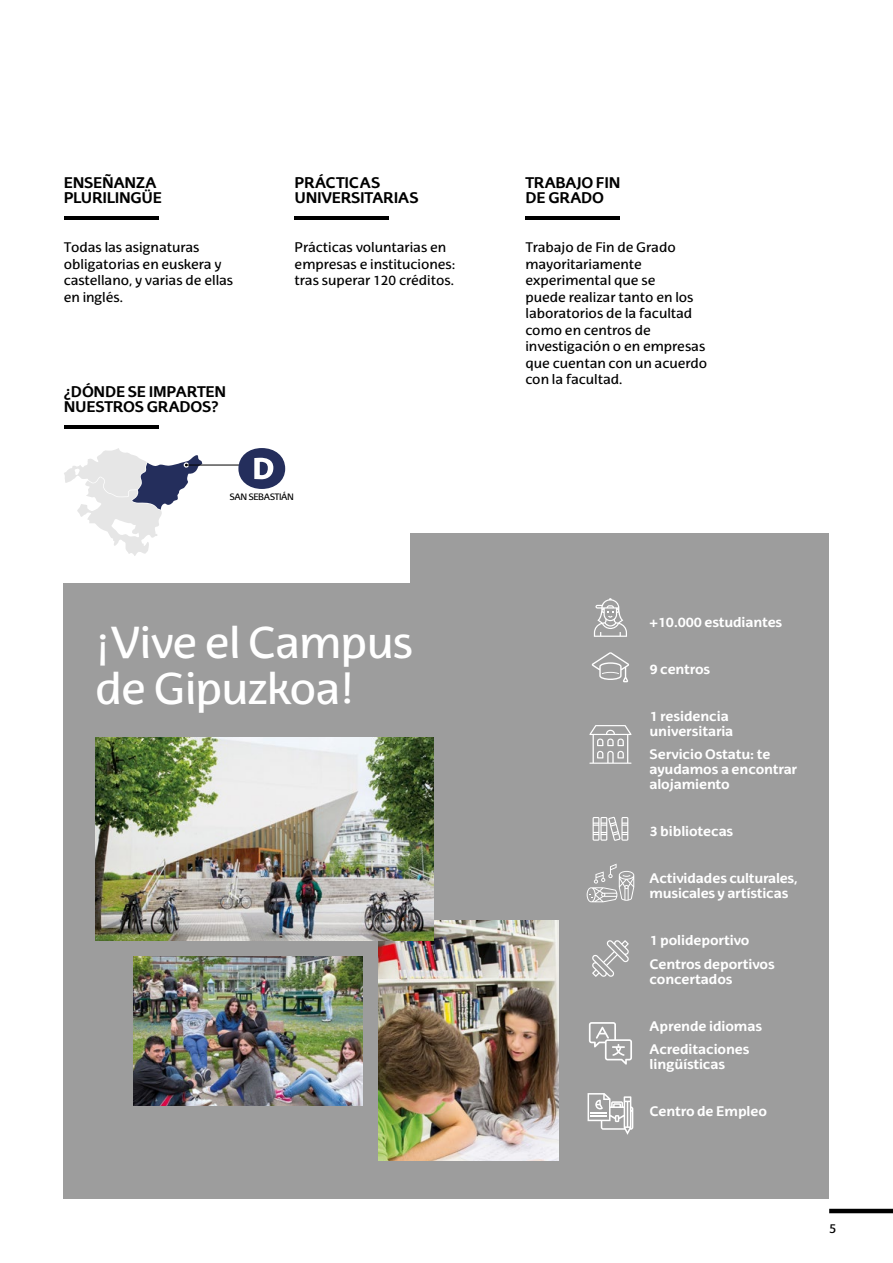
<style>
.page{position:relative;width:893px;height:1263px;background:#fff}
.page>*{position:absolute;margin:0;border:0;box-sizing:border-box;transform-origin:0 0}
.texto_us{font:43.5px/46.5px "EHU Sans";letter-spacing:-.02em;color:#fff}
.texto_us-2{font:700 15px/15px "EHU Sans";letter-spacing:-.02em;color:#000}
.texto_us-3{font:700 15px "EHU Sans";color:#000}
.texto_us-4{font:13.5px/16.5px "EHU Sans";color:#000}
.texto_us-5{font:700 13.5px/15px "EHU Sans";letter-spacing:-.01em;color:#fff}
.t1{font:12.75px "EHU Sans";color:#000}
.Normal_us{font:9px "EHU Sans";letter-spacing:-.05em;color:#000}
</style>
<div class="page">
<hr style="left:295px;top:216px;width:94px;height:3px;background:#000">
<hr style="left:64px;top:216px;width:94px;height:3px;background:#000">
<hr style="left:525px;top:216px;width:95px;height:3px;background:#000">
<div style="left:64px;top:534px;width:765px;height:665px;background:#9d9d9d"></div>
<svg style="left:592px;top:652px;width:37px;height:30px"></svg>
<svg style="left:594px;top:598px;width:33px;height:39px"></svg>
<svg style="left:587px;top:864px;width:47px;height:38px"></svg>
<svg style="left:592px;top:940px;width:37px;height:37px"></svg>
<svg style="left:588px;top:1093px;width:45px;height:42px"></svg>
<svg style="left:589px;top:1022px;width:43px;height:43px"></svg>
<svg style="left:592px;top:817px;width:36px;height:24px"></svg>
<svg style="left:589px;top:725px;width:43px;height:39px"></svg>
<div style="left:0;top:385px;width:410px;height:198px;background:#fff"></div>
<hr style="left:64px;top:425px;width:94px;height:3px;background:#000">
<svg style="left:64px;top:448px;width:138px;height:108px"></svg>
<hr style="left:187px;top:465px;width:58px;height:1px;background:#000">
<div style="left:238px;top:448px;width:47px;height:41px;background:#242e5c;border-radius:50%"></div>
<svg style="left:254px;top:458px;width:19px;height:21px"></svg>
<img style="left:134px;top:957px;width:228px;height:148px">
<img style="left:379px;top:920px;width:180px;height:240px">
<img style="left:95px;top:737px;width:338px;height:203px">
<hr style="left:829px;top:1209px;width:64px;height:4px;background:#000">
<p class="texto_us-3" style="left:295px;top:173px;width:87px">PRÁCTICAS</p>
<p class="texto_us-2" style="left:295px;top:190px;width:126px">UNIVERSITARIAS</p>
<p class="texto_us-2" style="left:64px;top:175px;width:100px">ENSEÑANZA<br>PLURILINGÜE</p>
<p class="texto_us-2" style="left:525px;top:175px;width:96px">TRABAJO FIN<br>DE GRADO</p>
<p class="texto_us-4" style="left:64px;top:239px;width:171px">Todas las asignaturas obligatorias en euskera y castellano, y varias de ellas en inglés.</p>
<p class="texto_us-4" style="left:295px;top:239px;width:162px">Prácticas voluntarias en empresas e instituciones: tras superar 120 créditos.</p>
<p class="texto_us-4" style="left:525px;top:239px;width:183px">Trabajo de Fin de Grado mayoritariamente experimental que se<br>puede realizar tanto en los laboratorios de la facultad como en centros de investigación o en empresas que cuentan con un acuerdo con la facultad.</p>
<p class="texto_us-2" style="left:64px;top:384px;width:164px">¿DÓNDE SE IMPARTEN<br>NUESTROS GRADOS?</p>
<p class="Normal_us" style="left:230px;top:491px;width:66px">SAN SEBASTIÁN</p>
<p class="texto_us" style="left:95px;top:618px;width:319px">¡Vive el Campus de Gipuzkoa!</p>
<p class="texto_us-5" style="left:649px;top:614px;width:134px">+10.000 estudiantes</p>
<p class="texto_us-5" style="left:649px;top:661px;width:62px">9 centros</p>
<p class="texto_us-5" style="left:649px;top:708px;width:85px">1 residencia universitaria</p>
<p class="texto_us-5" style="left:649px;top:746px;width:149px">Servicio Ostatu: te ayudamos a encontrar alojamiento</p>
<p class="texto_us-5" style="left:649px;top:823px;width:85px">3 bibliotecas</p>
<p class="texto_us-5" style="left:649px;top:870px;width:149px">Actividades culturales, musicales y artísticas</p>
<p class="texto_us-5" style="left:649px;top:932px;width:101px">1 polideportivo</p>
<p class="texto_us-5" style="left:649px;top:956px;width:127px">Centros deportivos concertados</p>
<p class="texto_us-5" style="left:649px;top:1018px;width:114px">Aprende idiomas</p>
<p class="texto_us-5" style="left:649px;top:1041px;width:101px">Acreditaciones lingüísticas</p>
<p class="texto_us-5" style="left:649px;top:1103px;width:119px">Centro de Empleo</p>
<p class="t1" style="left:829px;top:1221px;width:9px">5</p>
</div>
